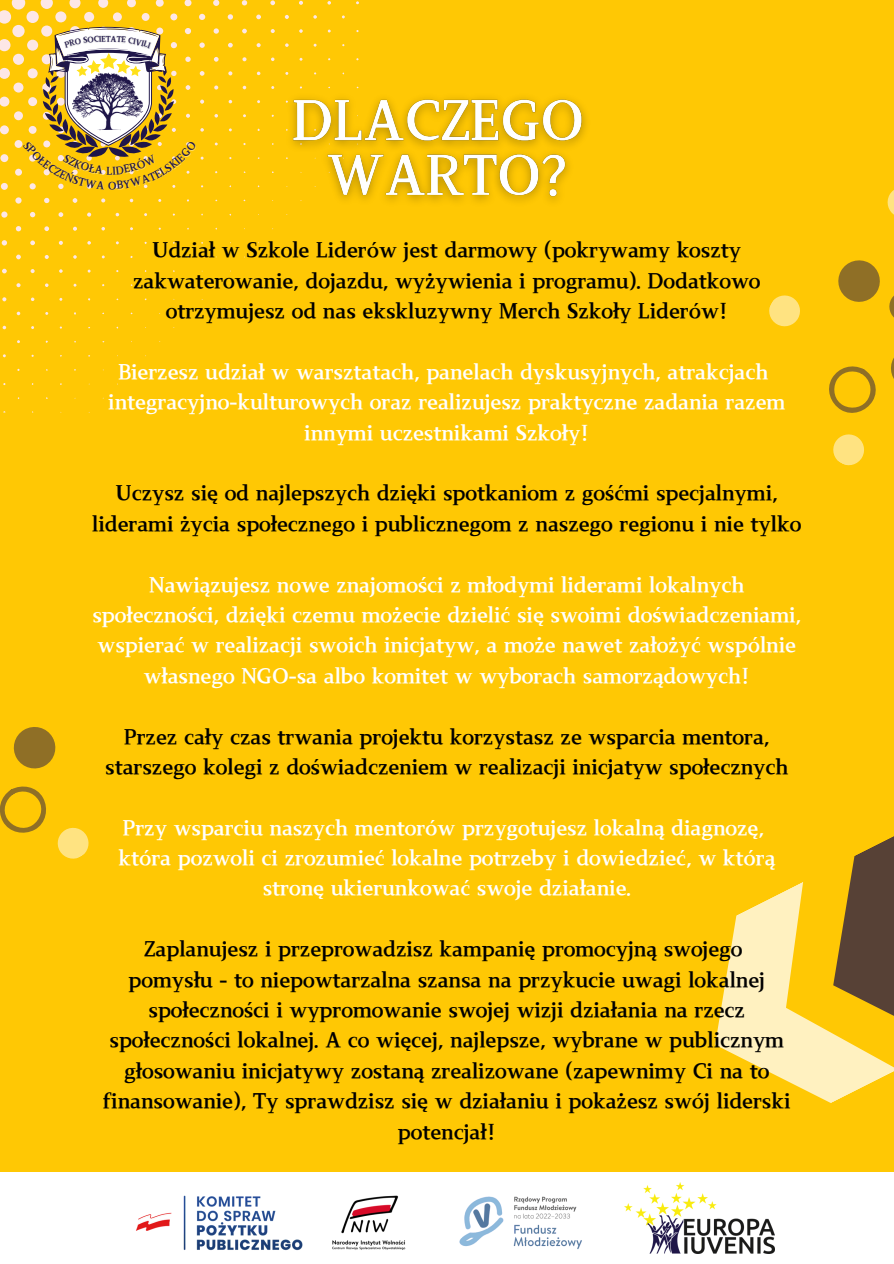
<style>
.page{position:relative;width:894px;height:1264px;background:#fff}
.page>*{position:absolute;margin:0;border:0;box-sizing:border-box;transform-origin:0 0}
.t1{font:22.5px/30.3px "Canva Bumper Crop";color:#000;text-align:center}
.t2{font:22.5px/30.3px "Canva Bumper Crop";color:#fff;text-align:center}
.t3{font:11.55px "Canva Bumper Crop";color:#1f1649}
</style>
<div class="page">
<div style="left:0;top:0;width:893px;height:1263px;background:#ffc804"></div>
<div style="left:170px;top:13px;width:7px;height:8px;background:#fde7e6;border-radius:50%"></div>
<div style="left:184px;top:0;width:8px;height:6px;background:#fde7e6;border-radius:50%"></div>
<svg style="left:15px;top:197px;width:7px;height:7px"></svg>
<svg style="left:199px;top:14px;width:6px;height:6px"></svg>
<svg style="left:213px;top:0;width:6px;height:6px"></svg>
<svg style="left:1px;top:211px;width:7px;height:7px"></svg>
<svg style="left:185px;top:28px;width:6px;height:6px"></svg>
<svg style="left:171px;top:42px;width:6px;height:6px"></svg>
<svg style="left:44px;top:198px;width:5px;height:5px"></svg>
<svg style="left:185px;top:57px;width:6px;height:5px"></svg>
<svg style="left:242px;top:0;width:5px;height:6px"></svg>
<svg style="left:2px;top:240px;width:5px;height:5px"></svg>
<svg style="left:227px;top:14px;width:6px;height:6px"></svg>
<svg style="left:213px;top:28px;width:6px;height:6px"></svg>
<svg style="left:16px;top:226px;width:5px;height:5px"></svg>
<svg style="left:199px;top:42px;width:6px;height:6px"></svg>
<svg style="left:30px;top:212px;width:5px;height:5px"></svg>
<svg style="left:73px;top:198px;width:4px;height:5px"></svg>
<svg style="left:270px;top:0;width:5px;height:5px"></svg>
<svg style="left:214px;top:57px;width:4px;height:5px"></svg>
<svg style="left:16px;top:254px;width:5px;height:5px"></svg>
<svg style="left:242px;top:29px;width:5px;height:5px"></svg>
<svg style="left:44px;top:226px;width:5px;height:5px"></svg>
<svg style="left:185px;top:85px;width:5px;height:5px"></svg>
<svg style="left:228px;top:43px;width:5px;height:5px"></svg>
<svg style="left:30px;top:240px;width:5px;height:5px"></svg>
<svg style="left:58px;top:212px;width:5px;height:5px"></svg>
<svg style="left:256px;top:14px;width:5px;height:5px"></svg>
<svg style="left:2px;top:269px;width:5px;height:4px"></svg>
<svg style="left:200px;top:71px;width:4px;height:5px"></svg>
<svg style="left:172px;top:128px;width:4px;height:4px"></svg>
<svg style="left:87px;top:212px;width:4px;height:5px"></svg>
<svg style="left:2px;top:297px;width:4px;height:4px"></svg>
<svg style="left:200px;top:100px;width:4px;height:4px"></svg>
<svg style="left:59px;top:241px;width:4px;height:4px"></svg>
<svg style="left:31px;top:269px;width:4px;height:4px"></svg>
<svg style="left:256px;top:43px;width:5px;height:4px"></svg>
<svg style="left:228px;top:71px;width:4px;height:5px"></svg>
<svg style="left:285px;top:15px;width:4px;height:4px"></svg>
<svg style="left:16px;top:283px;width:5px;height:4px"></svg>
<svg style="left:73px;top:226px;width:4px;height:5px"></svg>
<svg style="left:101px;top:198px;width:4px;height:5px"></svg>
<svg style="left:45px;top:255px;width:4px;height:4px"></svg>
<svg style="left:186px;top:114px;width:4px;height:4px"></svg>
<svg style="left:214px;top:85px;width:4px;height:5px"></svg>
<svg style="left:242px;top:57px;width:4px;height:4px"></svg>
<svg style="left:270px;top:29px;width:5px;height:4px"></svg>
<svg style="left:299px;top:1px;width:4px;height:4px"></svg>
<svg style="left:242px;top:86px;width:4px;height:3px"></svg>
<svg style="left:200px;top:128px;width:4px;height:4px"></svg>
<svg style="left:31px;top:297px;width:3px;height:4px"></svg>
<svg style="left:73px;top:255px;width:4px;height:4px"></svg>
<svg style="left:115px;top:213px;width:4px;height:3px"></svg>
<svg style="left:228px;top:100px;width:4px;height:3px"></svg>
<svg style="left:17px;top:311px;width:3px;height:4px"></svg>
<svg style="left:327px;top:1px;width:4px;height:4px"></svg>
<svg style="left:313px;top:15px;width:4px;height:4px"></svg>
<svg style="left:214px;top:114px;width:4px;height:4px"></svg>
<svg style="left:101px;top:227px;width:4px;height:3px"></svg>
<svg style="left:87px;top:241px;width:4px;height:3px"></svg>
<svg style="left:299px;top:29px;width:4px;height:4px"></svg>
<svg style="left:285px;top:43px;width:3px;height:4px"></svg>
<svg style="left:45px;top:283px;width:4px;height:4px"></svg>
<svg style="left:59px;top:269px;width:4px;height:4px"></svg>
<svg style="left:87px;top:269px;width:4px;height:4px"></svg>
<svg style="left:167px;top:70px;width:9px;height:50px"></svg>
<div style="left:0;top:1172px;width:893px;height:91px;background:#fff"></div>
<img style="left:136px;top:1195px;width:446px;height:56px">
<img style="left:624px;top:1182px;width:150px;height:71px">
<svg style="left:850px;top:837px;width:43px;height:44px"></svg>
<svg style="left:715px;top:881px;width:178px;height:222px"></svg>
<svg style="left:0;top:727px;width:89px;height:132px"></svg>
<svg style="left:887px;top:191px;width:6px;height:23px"></svg>
<svg style="left:833px;top:434px;width:31px;height:32px"></svg>
<svg style="left:769px;top:295px;width:31px;height:32px"></svg>
<svg style="left:838px;top:260px;width:55px;height:56px"></svg>
<svg style="left:829px;top:359px;width:64px;height:54px"></svg>
<img style="left:285px;top:87px;width:301px;height:115px">
<svg style="left:172px;top:142px;width:31px;height:32px"></svg>
<svg style="left:0;top:0;width:167px;height:189px"></svg>
<p class="t3" style="left:107px;top:164px;width:7px">L</p>
<p class="t1" style="left:133px;top:235px;width:628px">Udział w Szkole Liderów jest darmowy (pokrywamy koszty zakwaterowanie, dojazdu, wyżywienia i programu). Dodatkowo otrzymujesz od nas ekskluzywny Merch Szkoły Liderów!</p>
<p class="t2" style="left:118px;top:357px;width:651px">Bierzesz udział w warsztatach, panelach dyskusyjnych, atrakcjach</p>
<p class="t2" style="left:108px;top:387px;width:678px">integracyjno-kulturowych oraz realizujesz praktyczne zadania razem innymi uczestnikami Szkoły!</p>
<p class="t1" style="left:92px;top:478px;width:710px">Uczysz się od najlepszych dzięki spotkaniom z gośćmi specjalnymi, liderami życia społecznego i publicznegom z naszego regionu i nie tylko</p>
<p class="t2" style="left:92px;top:569px;width:710px">Nawiązujesz nowe znajomości z młodymi liderami lokalnych społeczności, dzięki czemu możecie dzielić się swoimi doświadczeniami, wspierać w realizacji swoich inicjatyw, a może nawet założyć wspólnie własnego NGO-sa albo komitet w wyborach samorządowych!</p>
<p class="t1" style="left:124px;top:721px;width:646px">Przez cały czas trwania projektu korzystasz ze wsparcia mentora,</p>
<p class="t1" style="left:105px;top:752px;width:684px">starszego kolegi z doświadczeniem w realizacji inicjatyw społecznych</p>
<p class="t2" style="left:123px;top:812px;width:642px">Przy wsparciu naszych mentorów przygotujesz lokalną diagnozę,</p>
<p class="t2" style="left:118px;top:843px;width:658px">która pozwoli ci zrozumieć lokalne potrzeby i dowiedzieć, w którą stronę ukierunkować swoje działanie.</p>
<p class="t1" style="left:144px;top:934px;width:599px">Zaplanujesz i przeprowadzisz kampanię promocyjną swojego</p>
<p class="t1" style="left:103px;top:964px;width:688px">pomysłu - to niepowtarzalna szansa na przykucie uwagi lokalnej społeczności i wypromowanie swojej wizji działania na rzecz społeczności lokalnej. A co więcej, najlepsze, wybrane w publicznym głosowaniu inicjatywy zostaną zrealizowane (zapewnimy Ci na to finansowanie), Ty sprawdzisz się w działaniu i pokażesz swój liderski potencjał!</p>
</div>
